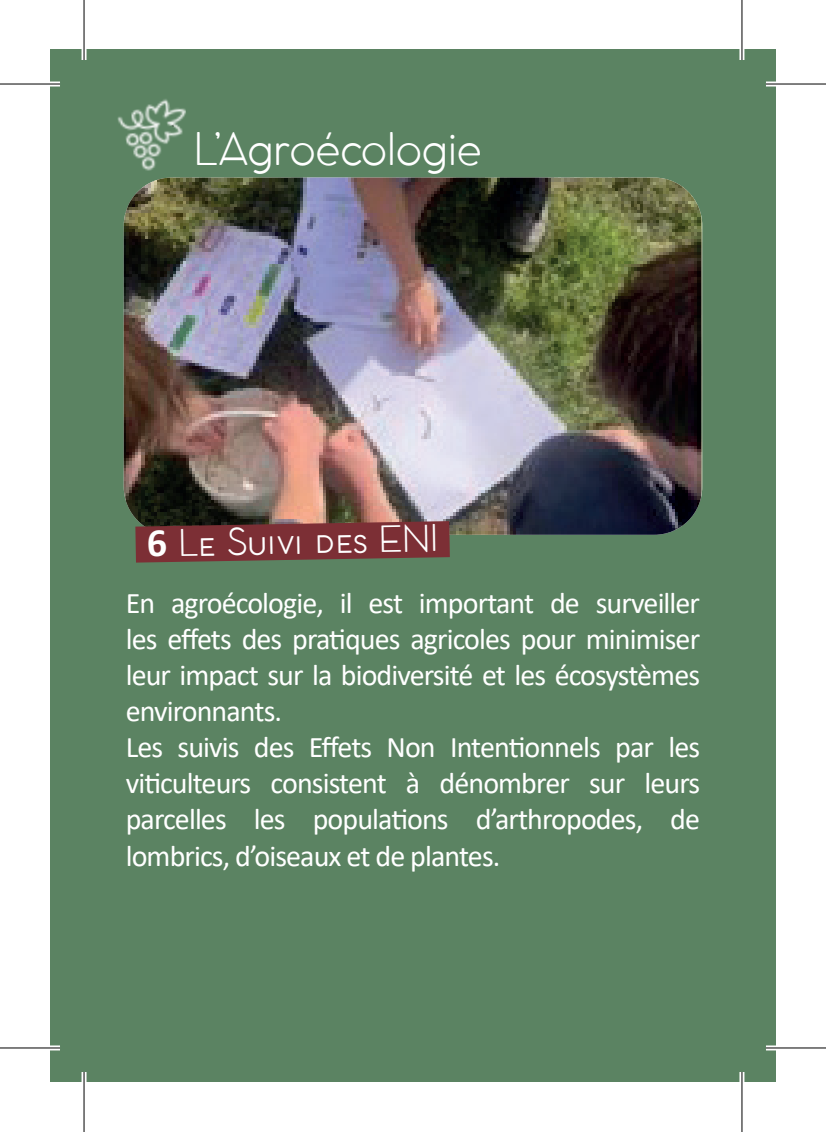
<style>
.page{position:relative;width:826px;height:1132px;background:#fff}
.page>*{position:absolute;margin:0;border:0;box-sizing:border-box;transform-origin:0 0}
.t1{font:300 44px "COCOMAT";letter-spacing:-.01em;color:#fff}
.t2{font:300 36px "COCOMAT";color:#fff}
.t3{font:30px/36px "Calibri";letter-spacing:-.03em;color:#fff}
.s1{font-family:"Calibri";font-weight:700;font-size:40px}
</style>
<div class="page">
<div style="left:50px;top:50px;width:726px;height:1032px;background:#5b8362"></div>
<img style="left:124px;top:178px;width:578px;height:357px">
<svg style="left:124px;top:502px;width:362px;height:61px;background:#714a45"></svg>
<img style="left:117px;top:99px;width:69px;height:72px">
<div style="left:0;top:82px;width:60px;height:5px;background:#fff"></div>
<div style="left:766px;top:82px;width:60px;height:5px;background:#fff"></div>
<svg style="left:0;top:1045px;width:60px;height:5px"></svg>
<svg style="left:766px;top:1045px;width:60px;height:5px"></svg>
<div style="left:82px;top:0;width:5px;height:60px;background:#fff"></div>
<div style="left:82px;top:1072px;width:5px;height:60px;background:#fff"></div>
<svg style="left:739px;top:0;width:5px;height:60px"></svg>
<svg style="left:739px;top:1072px;width:5px;height:60px"></svg>
<hr style="left:0;top:83px;width:60px;height:2px;background:#000">
<hr style="left:766px;top:83px;width:60px;height:2px;background:#000">
<hr style="left:0;top:1047px;width:60px;height:1px;background:#000">
<hr style="left:766px;top:1047px;width:60px;height:1px;background:#000">
<hr style="left:83px;top:0;width:2px;height:60px;background:#000">
<hr style="left:83px;top:1072px;width:2px;height:60px;background:#000">
<hr style="left:741px;top:0;width:1px;height:60px;background:#000">
<hr style="left:741px;top:1072px;width:1px;height:60px;background:#000">
<h1 class="t1" style="left:194px;top:124px;width:289px">L’Agroécologie</h1>
<p class="t2" style="left:147px;top:523px;width:292px;rotate:-1deg"><span class="s1">6</span> Le Suivi des ENI</p>
<p class="t3" style="left:126px;top:585px;width:576px">En agroécologie, il est important de surveiller les effets des pratiques agricoles pour minimiser leur impact sur la biodiversité et les écosystèmes environnants.<br>Les suivis des Effets Non Intentionnels par les viticulteurs consistent à dénombrer sur leurs parcelles les populations d’arthropodes, de lombrics, d’oiseaux et de plantes.</p>
</div>
